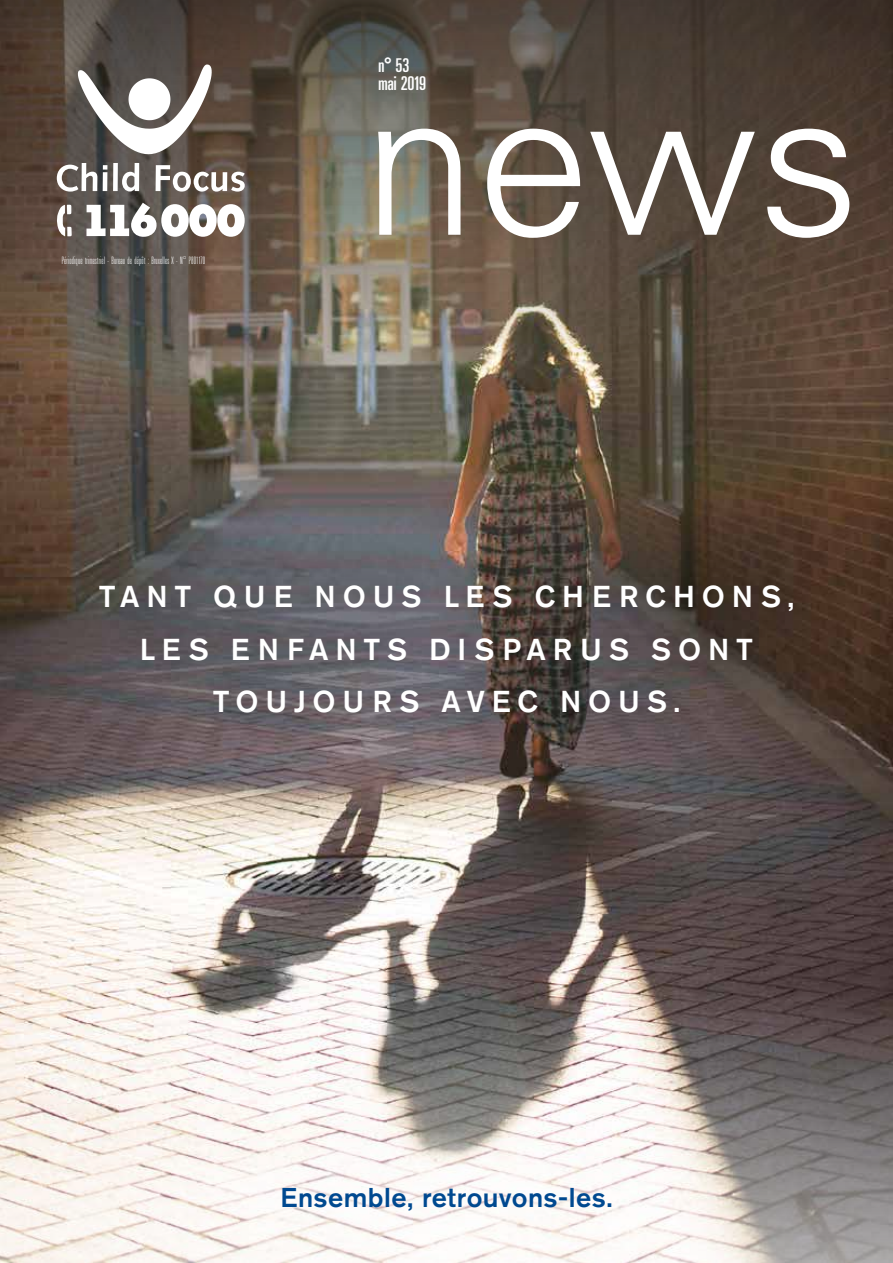
<style>
.page{position:relative;width:893px;height:1263px;background:#fff}
.page>*{position:absolute;margin:0;border:0;box-sizing:border-box;transform-origin:0 0}
.t1{font:300 205.2px "Univers LT Std";color:#fff}
.t2{font:500 30px/52.5px "Akzidenz Grotesk Pro";letter-spacing:.23em;color:#fff;text-align:center}
.t3{font:500 27px "Akzidenz Grotesk Pro";letter-spacing:.015em;color:#004990}
.t4{font:19.5px/18px "Univers Ultra Condensed BQ";color:#fff}
.t5{font:200 10.5px "Univers Ultra Condensed BQ";color:#fff}
</style>
<div class="page">
<img style="left:0;top:357px;width:893px;height:636px">
<svg style="left:0;top:0;width:893px;height:357px;background:#5d5044"></svg>
<svg style="left:86px;top:203px;width:159px;height:34px"></svg>
<svg style="left:56px;top:205px;width:16px;height:31px"></svg>
<svg style="left:57px;top:163px;width:188px;height:29px"></svg>
<svg style="left:78px;top:64px;width:134px;height:90px"></svg>
<svg style="left:0;top:993px;width:893px;height:270px"></svg>
<svg style="left:164px;top:1131px;width:501px;height:106px"></svg>
<div style="left:65px;top:548px;width:762px;height:202px;background:#000;opacity:.75"></div>
<p class="t4" style="left:378px;top:57px;width:49px">n° 53 mai 2019</p>
<p class="t5" style="left:62px;top:254px;width:145px">Périodique trimestriel - Bureau de dépôt : Bruxelles X - N° P801170</p>
<h1 class="t1" style="left:363px;top:38px;width:499px">news</h1>
<p class="t2" style="left:99px;top:570px;width:697px">TANT QUE NOUS LES CHERCHONS,<br>LES ENFANTS DISPARUS SONT<br>TOUJOURS AVEC NOUS.</p>
<p class="t3" style="left:280px;top:1179px;width:334px">Ensemble, retrouvons-les.</p>
</div>
